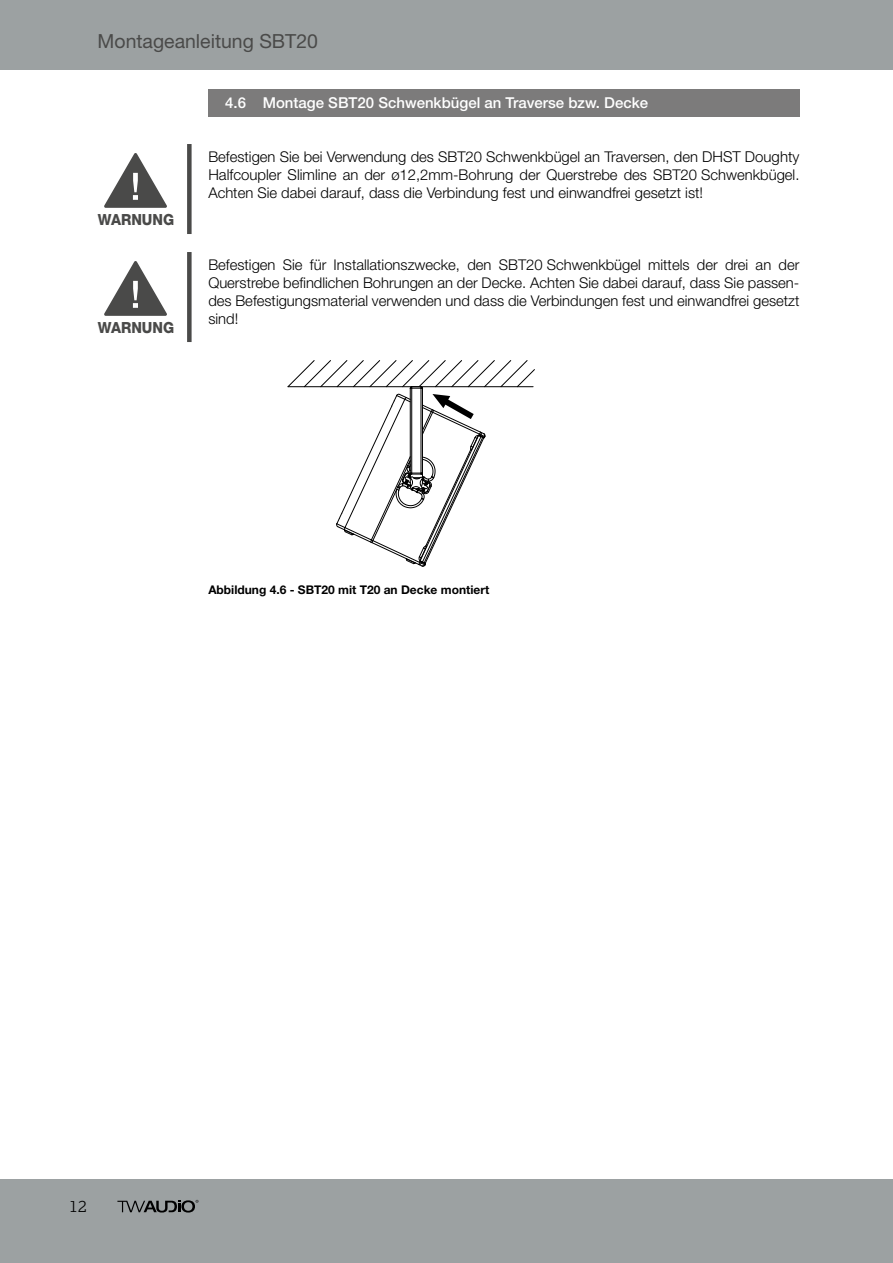
<style>
.page{position:relative;width:893px;height:1263px;background:#fff}
.page>*{position:absolute;margin:0;border:0;box-sizing:border-box;transform-origin:0 0}
.t1{font:19.5px "Helvetica Neue LT Std";color:#4a4a49}
.t2{font:300 16.5px "Lexia";color:#000}
.t3{font:800 15.3px "Helvetica Neue LT Std";color:#4a4a49;scale:.93 1}
.t4{font:500 15px "Helvetica Neue LT Std";color:#fff}
.t5{font:300 14.85px/18px "Helvetica Neue LT Std";color:#000;text-align:justify}
.t6{font:700 12px "Helvetica Neue LT Std";color:#000}
.s1{font-size:15px}
</style>
<div class="page">
<div style="left:0;top:0;width:893px;height:69px;background:#9ca1a2"></div>
<div style="left:0;top:1179px;width:893px;height:84px;background:#9ca1a2"></div>
<svg style="left:117px;top:1200px;width:81px;height:12px"></svg>
<div style="left:208px;top:89px;width:591px;height:28px;background:#7c7b7b"></div>
<svg style="left:288px;top:360px;width:247px;height:206px"></svg>
<div style="left:187px;top:144px;width:5px;height:90px;background:#4a4a49"></div>
<svg style="left:104px;top:153px;width:63px;height:55px"></svg>
<div style="left:187px;top:252px;width:5px;height:90px;background:#4a4a49"></div>
<svg style="left:104px;top:261px;width:63px;height:55px"></svg>
<h1 class="t1" style="left:98px;top:29px;width:222px">Montageanleitung SBT20</h1>
<p class="t4" style="left:225px;top:94px;width:424px">4.6 Montage SBT20 Schwenkbügel an Traverse bzw. Decke</p>
<p class="t3" style="left:98px;top:210px;width:84px">WARNUNG</p>
<p class="t3" style="left:98px;top:318px;width:84px">WARNUNG</p>
<p class="t5" style="left:208px;top:147px;width:593px">Befestigen Sie bei Verwendung des SBT20 Schwenkbügel an Traversen, den <span class="s1">DHST Doughty Halfcoupler Slimline</span> an der ø12,2mm-Bohrung der Querstrebe des SBT20 Schwenkbügel.<br>Achten Sie dabei darauf, dass die Verbindung fest und einwandfrei gesetzt ist!</p>
<p class="t5" style="left:208px;top:255px;width:593px">Befestigen Sie für Installationszwecke, den SBT20 Schwenkbügel mittels der drei an der Querstrebe befindlichen Bohrungen an der Decke. Achten Sie dabei darauf, dass Sie passen&shy;des Befestigungsmaterial verwenden und dass die Verbindungen fest und einwandfrei gesetzt sind!</p>
<p class="t6" style="left:208px;top:582px;width:282px">Abbildung 4.6 - SBT20 mit T20 an Decke montiert</p>
<p class="t2" style="left:69px;top:1196px;width:19px">12</p>
</div>
